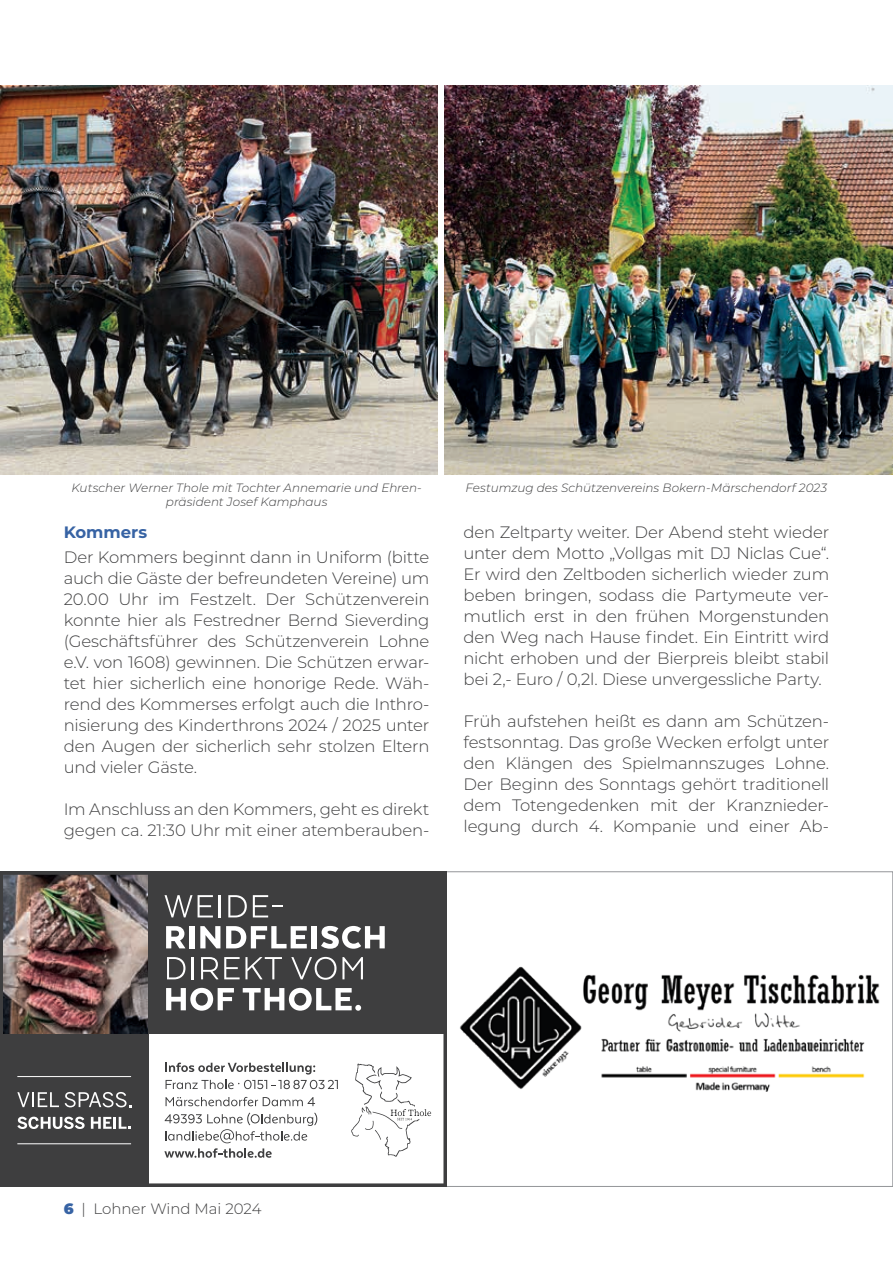
<style>
.page{position:relative;width:893px;height:1263px;background:#fff}
.page>*{position:absolute;margin:0;border:0;box-sizing:border-box;transform-origin:0 0}
.t1{font:300 16.5px/21px "Montserrat";letter-spacing:-.01em;color:#3e3e3f;text-align:justify}
.t2{font:700 16.5px "Montserrat";color:#3763a4}
.t3{font:300 15px "Montserrat";color:#3e3e3f}
.t4{font:italic 300 12px/14.4px "Montserrat";color:#3e3e3f;text-align:center}
.s1{font-weight:900;color:#3763a4}
</style>
<div class="page">
<img style="left:0;top:85px;width:438px;height:390px">
<img style="left:444px;top:85px;width:449px;height:390px">
<img style="left:460px;top:966px;width:420px;height:126px">
<div style="left:446px;top:871px;width:447px;height:316px;border:1px solid #939598"></div>
<svg style="left:0;top:871px;width:446px;height:316px;fill:#463e3f"></svg>
<hr style="left:17px;top:1076px;width:114px;height:1px;background:#fff">
<hr style="left:17px;top:1143px;width:114px;height:1px;background:#fff">
<svg style="left:17px;top:1092px;width:42px;height:15px"></svg>
<svg style="left:65px;top:1092px;width:66px;height:15px"></svg>
<svg style="left:17px;top:1117px;width:68px;height:12px"></svg>
<svg style="left:91px;top:1117px;width:40px;height:12px"></svg>
<p class="t4" style="left:72px;top:480px;width:352px">Kutscher Werner Thole mit Tochter Annemarie und Ehren&shy;präsident Josef Kamphaus</p>
<p class="t4" style="left:465px;top:480px;width:363px">Festumzug des Schützenvereins Bokern-Märschendorf 2023</p>
<p class="t2" style="left:64px;top:520px;width:85px">Kommers</p>
<p class="t1" style="left:64px;top:546px;width:367px">Der Kommers beginnt dann in Uniform (bitte auch die Gäste der befreundeten Vereine) um 20.00 Uhr im Festzelt. Der Schützenverein konnte hier als Festredner Bernd Sieverding (Geschäftsführer des Schützenverein Lohne e.V. von 1608) gewinnen. Die Schützen erwar&shy;tet hier sicherlich eine honorige Rede. Wäh&shy;rend des Kommerses erfolgt auch die Inthro&shy;nisierung des Kinderthrons 2024 / 2025 unter den Augen der sicherlich sehr stolzen Eltern und vieler Gäste.</p>
<p class="t1" style="left:64px;top:798px;width:367px">Im Anschluss an den Kommers, geht es direkt gegen ca. 21:30 Uhr mit einer atemberauben-</p>
<p class="t1" style="left:463px;top:521px;width:367px">den Zeltparty weiter. Der Abend steht wieder unter dem Motto „Vollgas mit DJ Niclas Cue“.<br>Er wird den Zeltboden sicherlich wieder zum beben bringen, sodass die Partymeute ver&shy;mutlich erst in den frühen Morgenstunden den Weg nach Hause findet. Ein Eintritt wird nicht erhoben und der Bierpreis bleibt stabil bei 2,- Euro / 0,2l. Diese unvergessliche Party.</p>
<p class="t1" style="left:463px;top:710px;width:367px">Früh aufstehen heißt es dann am Schützen&shy;festsonntag. Das große Wecken erfolgt unter den Klängen des Spielmannszuges Lohne.<br>Der Beginn des Sonntags gehört traditionell dem Totengedenken mit der Kranznieder&shy;legung durch 4. Kompanie und einer Ab-</p>
<p class="t3" style="left:64px;top:1198px;width:199px"><span class="s1">6</span> | Lohner Wind Mai 2024</p>
</div>
